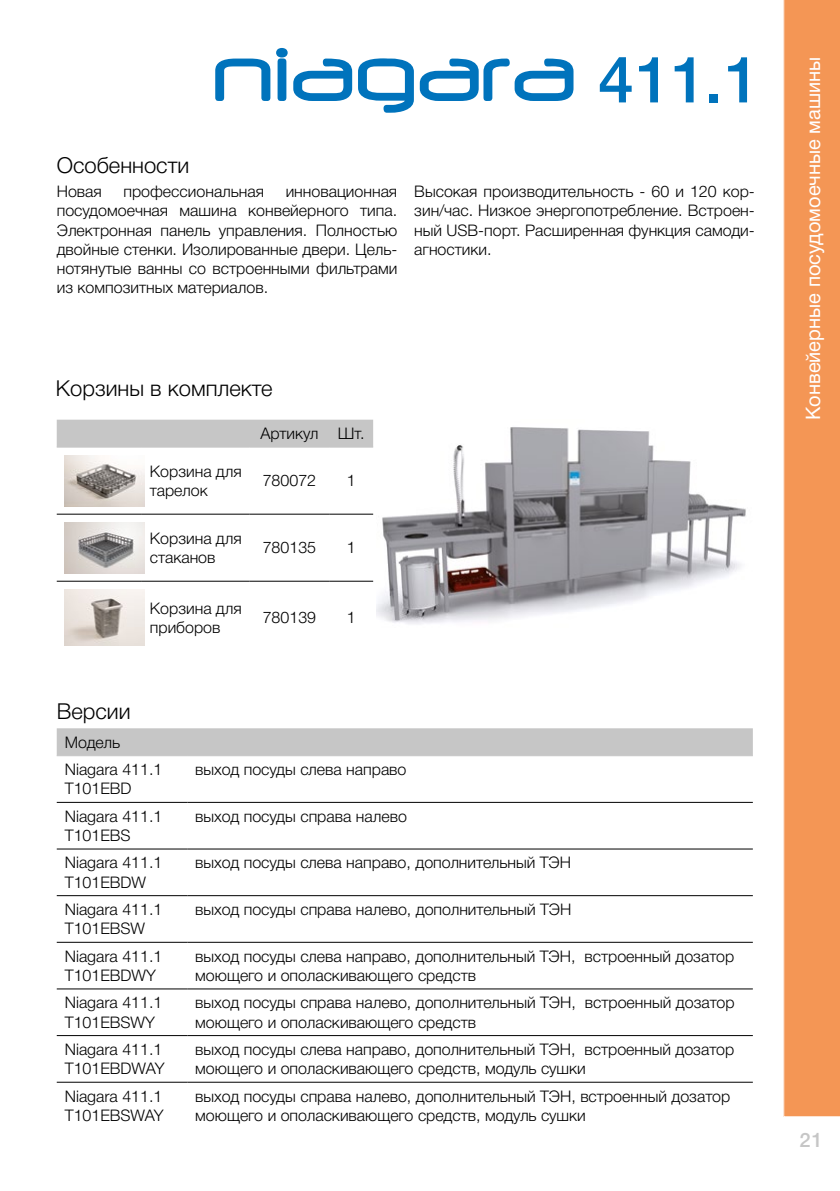
<style>
.page{position:relative;width:840px;height:1191px;background:#fff}
.page>*{position:absolute;margin:0;border:0;box-sizing:border-box;transform-origin:0 0}
.t1{font:500 64px "Helvetica Neue Cyr";color:#0073bc}
.t2{font:300 22px "Helvetica Neue Cyr";color:#000}
.t3{font:20px "Helvetica Neue Cyr";color:#fff}
.t4{font:500 20px "Helvetica Neue Cyr";color:#c6c6c6}
.t5{font:300 16px/19.2px "Helvetica Neue Cyr";color:#000}
</style>
<div class="page">
<div style="left:783px;top:0;width:56px;height:1117px;background:#f49655"></div>
<svg style="left:215px;top:59px;width:55px;height:42px"></svg>
<svg style="left:276px;top:48px;width:11px;height:53px"></svg>
<svg style="left:293px;top:59px;width:59px;height:42px"></svg>
<svg style="left:358px;top:58px;width:55px;height:55px"></svg>
<svg style="left:419px;top:59px;width:154px;height:42px"></svg>
<img style="left:376px;top:427px;width:370px;height:197px">
<div style="left:57px;top:728px;width:695px;height:27px;background:#c6c6c6"></div>
<hr style="left:57px;top:755px;width:130px;height:1px;background:#c6c6c6">
<hr style="left:187px;top:755px;width:565px;height:1px;background:#c6c6c6">
<hr style="left:57px;top:802px;width:130px;height:1px;background:#000">
<hr style="left:187px;top:802px;width:565px;height:1px;background:#000">
<hr style="left:57px;top:848px;width:130px;height:1px;background:#000">
<hr style="left:187px;top:848px;width:565px;height:1px;background:#000">
<hr style="left:57px;top:895px;width:130px;height:1px;background:#000">
<hr style="left:187px;top:895px;width:565px;height:1px;background:#000">
<hr style="left:57px;top:942px;width:130px;height:1px;background:#000">
<hr style="left:187px;top:942px;width:565px;height:1px;background:#000">
<hr style="left:57px;top:988px;width:130px;height:1px;background:#000">
<hr style="left:187px;top:988px;width:565px;height:1px;background:#000">
<hr style="left:57px;top:1035px;width:130px;height:1px;background:#000">
<hr style="left:187px;top:1035px;width:565px;height:1px;background:#000">
<hr style="left:57px;top:1081px;width:130px;height:1px;background:#000">
<hr style="left:187px;top:1081px;width:565px;height:1px;background:#000">
<div style="left:57px;top:420px;width:316px;height:26px;background:#c6c6c6"></div>
<hr style="left:57px;top:446px;width:85px;height:1px;background:#c6c6c6">
<hr style="left:142px;top:446px;width:107px;height:1px;background:#c6c6c6">
<hr style="left:249px;top:446px;width:80px;height:1px;background:#c6c6c6">
<hr style="left:329px;top:446px;width:44px;height:1px;background:#c6c6c6">
<hr style="left:57px;top:514px;width:85px;height:1px;background:#000">
<hr style="left:142px;top:514px;width:107px;height:1px;background:#000">
<hr style="left:249px;top:514px;width:80px;height:1px;background:#000">
<hr style="left:329px;top:514px;width:44px;height:1px;background:#000">
<hr style="left:57px;top:581px;width:85px;height:1px;background:#000">
<hr style="left:142px;top:581px;width:107px;height:1px;background:#000">
<hr style="left:249px;top:581px;width:80px;height:1px;background:#000">
<hr style="left:329px;top:581px;width:44px;height:1px;background:#000">
<img style="left:65px;top:455px;width:79px;height:51px">
<img style="left:65px;top:522px;width:79px;height:51px">
<img style="left:65px;top:589px;width:79px;height:57px">
<h2 class="t2" style="left:57px;top:153px;width:134px">Особенности</h2>
<h1 class="t1" style="left:598px;top:45px;width:162px">411.1</h1>
<p class="t5" style="left:57px;top:182px;width:342px;text-align:justify;text-indent:229px">инновационная посудомоечная машина конвейерного типа.<br>Электронная панель управления. Полностью двойные стенки. Изолированные двери. Цель&shy;нотянутые ванны со встроенными фильтрами из композитных материалов.</p>
<p class="t5" style="left:414px;top:182px;width:342px;text-align:justify">Высокая производительность - 60 и 120 кор&shy;зин/час. Низкое энергопотребление. Встроен&shy;ный USB-порт. Расширенная функция самоди&shy;агностики.</p>
<p class="t5" style="left:57px;top:182px;width:47px">Новая</p>
<p class="t5" style="left:123px;top:182px;width:142px">профессиональная</p>
<h2 class="t2" style="left:56px;top:376px;width:218px">Корзины в комплекте</h2>
<p class="t5" style="left:260px;top:424px;width:105px">Артикул Шт.</p>
<p class="t5" style="left:150px;top:461px;width:93px">Корзина для тарелок</p>
<p class="t5" style="left:262px;top:471px;width:55px">780072</p>
<p class="t5" style="left:346px;top:471px;width:10px">1</p>
<p class="t5" style="left:150px;top:528px;width:93px">Корзина для стаканов</p>
<p class="t5" style="left:262px;top:538px;width:55px">780135</p>
<p class="t5" style="left:346px;top:538px;width:10px">1</p>
<p class="t5" style="left:150px;top:598px;width:93px">Корзина для приборов</p>
<p class="t5" style="left:262px;top:608px;width:55px">780139</p>
<p class="t5" style="left:346px;top:608px;width:10px">1</p>
<h2 class="t2" style="left:57px;top:698px;width:75px">Версии</h2>
<p class="t5" style="left:65px;top:728px;width:99px;line-height:27.4px">Модель<br>Niagara 411.1</p>
<p class="t5" style="left:65px;top:779px;width:68px">T101EBD</p>
<p class="t5" style="left:195px;top:760px;width:212px">выход посуды слева направо</p>
<p class="t5" style="left:65px;top:806px;width:99px">Niagara 411.1<br>T101EBS</p>
<p class="t5" style="left:195px;top:806px;width:213px">выход посуды справа налево</p>
<p class="t5" style="left:65px;top:853px;width:99px">Niagara 411.1<br>T101EBDW</p>
<p class="t5" style="left:195px;top:853px;width:377px">выход посуды слева направо, дополнительный ТЭН</p>
<p class="t5" style="left:65px;top:900px;width:99px">Niagara 411.1<br>T101EBSW</p>
<p class="t5" style="left:195px;top:900px;width:377px">выход посуды справа налево, дополнительный ТЭН</p>
<p class="t5" style="left:65px;top:946px;width:99px">Niagara 411.1<br>T101EBDWY</p>
<p class="t5" style="left:195px;top:946px;width:540px">выход посуды слева направо, дополнительный ТЭН, встроенный дозатор моющего и ополаскивающего средств</p>
<p class="t5" style="left:65px;top:993px;width:99px">Niagara 411.1<br>T101EBSWY</p>
<p class="t5" style="left:195px;top:993px;width:540px">выход посуды справа налево, дополнительный ТЭН, встроенный дозатор моющего и ополаскивающего средств</p>
<p class="t5" style="left:65px;top:1040px;width:101px">Niagara 411.1<br>T101EBDWAY</p>
<p class="t5" style="left:195px;top:1040px;width:540px">выход посуды слева направо, дополнительный ТЭН, встроенный дозатор моющего и ополаскивающего средств, модуль сушки</p>
<p class="t5" style="left:65px;top:1086px;width:100px">Niagara 411.1<br>T101EBSWAY</p>
<p class="t5" style="left:195px;top:1086px;width:536px">выход посуды справа налево, дополнительный ТЭН, встроенный дозатор моющего и ополаскивающего средств, модуль сушки</p>
<p class="t3" style="left:801px;top:420px;width:365px;rotate:-90deg">Конвейерные посудомоечные машины</p>
<p class="t4" style="left:799px;top:1129px;width:24px">21</p>
</div>
